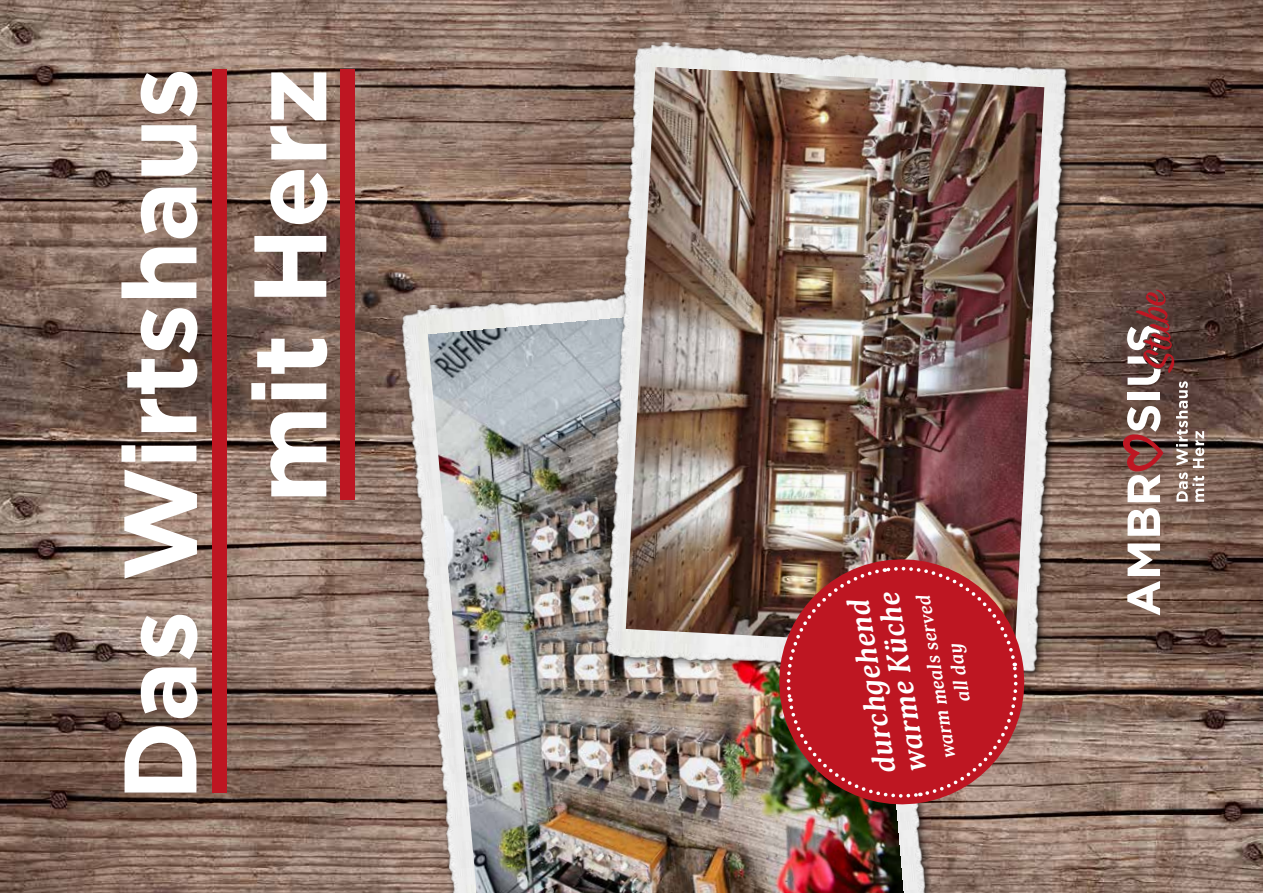
<style>
.page{position:relative;width:1263px;height:893px;background:#fff}
.page>*{position:absolute;margin:0;border:0;box-sizing:border-box;transform-origin:0 0}
.t1{font:700 102.75px/129.9px "Gotham";letter-spacing:-.01em;color:#fff;text-align:right}
.t2{font:italic 700 30.6px/30.6px "Adonis";color:#fff}
.t3{font:italic 700 19.5px/23.4px "Adonis";color:#fff;text-align:center}
</style>
<div class="page">
<img style="left:0;top:0;width:1263px;height:893px">
<img style="left:400px;top:266px;width:529px;height:627px">
<img style="left:428px;top:297px;width:476px;height:596px">
<div style="left:212px;top:69px;width:15px;height:723px;background:#be1622"></div>
<div style="left:341px;top:69px;width:14px;height:431px;background:#be1622"></div>
<img style="left:603px;top:41px;width:467px;height:637px">
<img style="left:626px;top:67px;width:418px;height:582px">
<svg style="left:1127px;top:543px;width:33px;height:72px"></svg>
<svg style="left:1127px;top:508px;width:33px;height:28px"></svg>
<svg style="left:1123px;top:290px;width:81px;height:212px;background:#83645f"></svg>
<img style="left:770px;top:550px;width:263px;height:263px">
<svg style="left:782px;top:562px;width:240px;height:240px;background:#b2292f"></svg>
<h1 class="t1" style="left:93px;top:801px;width:735px;rotate:-90deg">Das Wirtshaus mit Herz</h1>
<p class="t2" style="left:872px;top:778px;width:182px;rotate:-99deg">durchgehend warme Küche</p>
<p class="t3" style="left:938px;top:760px;width:167px;rotate:-99deg">warm meals served all day</p>
</div>
